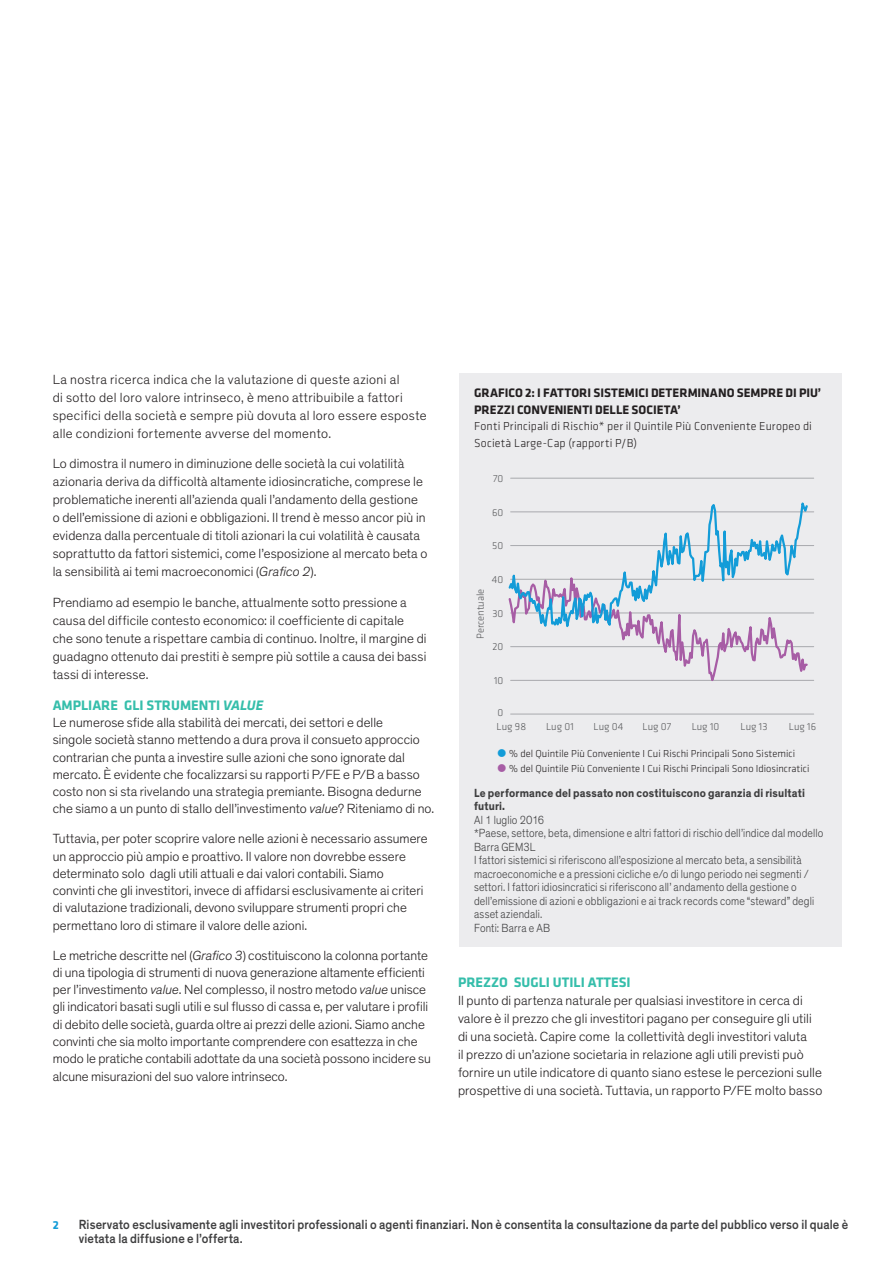
<style>
.page{position:relative;width:893px;height:1263px;background:#fff}
.page>*{position:absolute;margin:0;border:0;box-sizing:border-box;transform-origin:0 0}
.t1{font:700 14.25px "Klavika";color:#36beab}
.t2{font:300 13.5px/17.2px "Theinhardt";letter-spacing:.005em;color:#231f20}
.t3{font:300 13.5px/18px "Theinhardt";letter-spacing:.03em;color:#231f20}
.t4{font:500 13.5px/14.2px "Theinhardt";letter-spacing:.01em;color:#3e3e3f;scale:.9 1}
.t5{font:700 12.75px/16.5px "Klavika";color:#231f20}
.t6{font:300 12px/13.5px "Theinhardt";letter-spacing:.015em;color:#3e3e3f;scale:.9 1}
.t7{font:300 12px/16.5px "Klavika";letter-spacing:.015em;color:#231f20}
.t8{font:700 12px/13.5px "Theinhardt";letter-spacing:.015em;color:#3e3e3f;scale:.9 1}
.t9{font:700 12px "Klavika";color:#139cd8}
.t10{font:300 10.5px "Klavika";color:#231f20}
.t11{font:300 10.5px "Klavika";color:#57585a}
.s1{font-style:italic}
.s2{color:#139cd8}
.s3{color:#a75da5}
</style>
<div class="page">
<div style="left:459px;top:373px;width:383px;height:573px;background:#ececee"></div>
<hr style="left:511px;top:478px;width:303px;height:1px;background:#a8a9ad">
<hr style="left:511px;top:511px;width:303px;height:1px;background:#a8a9ad">
<hr style="left:511px;top:545px;width:303px;height:1px;background:#a8a9ad">
<hr style="left:511px;top:579px;width:303px;height:1px;background:#a8a9ad">
<hr style="left:511px;top:612px;width:303px;height:1px;background:#a8a9ad">
<hr style="left:511px;top:646px;width:303px;height:1px;background:#a8a9ad">
<hr style="left:511px;top:680px;width:303px;height:1px;background:#a8a9ad">
<hr style="left:511px;top:714px;width:303px;height:1px;background:#a8a9ad">
<svg style="left:508px;top:477px;width:301px;height:204px"></svg>
<p class="t3" style="left:53px;top:370px;width:375px">La nostra ricerca indica che la valutazione di queste azioni al<br>di sotto del loro valore intrinseco, è meno attribuibile a fattori specifici della società e sempre più dovuta al loro essere esposte alle condizioni fortemente avverse del momento.</p>
<p class="t2" style="left:53px;top:455px;width:376px;line-height:18px">Lo dimostra il numero in diminuzione delle società la cui volatilità azionaria deriva da difficoltà altamente idiosincratiche, comprese le problematiche inerenti all’azienda quali l’andamento della gestione o dell’emissione di azioni e obbligazioni. Il trend è messo ancor più in evidenza dalla percentuale di titoli azionari la cui volatilità è causata soprattutto da fattori sistemici, come l’esposizione al mercato beta o la sensibilità ai temi macroeconomici (<span class="s1">Grafico 2</span>).</p>
<p class="t2" style="left:53px;top:594px;width:375px;line-height:18px">Prendiamo ad esempio le banche, attualmente sotto pressione a causa del difficile contesto economico: il coefficiente di capitale che sono tenute a rispettare cambia di continuo. Inoltre, il margine di guadagno ottenuto dai prestiti è sempre più sottile a causa dei bassi tassi di interesse.</p>
<p class="t1" style="left:53px;top:695px;width:212px">AMPLIARE GLI STRUMENTI <span class="s1">VALUE</span></p>
<p class="t2" style="left:53px;top:714px;width:383px">Le numerose sfide alla stabilità dei mercati, dei settori e delle<br>singole società stanno mettendo a dura prova il consueto approccio contrarian che punta a investire sulle azioni che sono ignorate dal mercato. È evidente che focalizzarsi su rapporti P/FE e P/B a basso costo non si sta rivelando una strategia premiante. Bisogna dedurne che siamo a un punto di stallo dell’investimento <span class="s1">value</span>? Riteniamo di no.</p>
<p class="t2" style="left:53px;top:830px;width:376px">Tuttavia, per poter scoprire valore nelle azioni è necessario assumere un approccio più ampio e proattivo. Il valore non dovrebbe essere determinato solo dagli utili attuali e dai valori contabili. Siamo convinti che gli investitori, invece di affidarsi esclusivamente ai criteri di valutazione tradizionali, devono sviluppare strumenti propri che permettano loro di stimare il valore delle azioni.</p>
<p class="t2" style="left:53px;top:947px;width:380px">Le metriche descritte nel (<span class="s1">Grafico 3</span>) costituiscono la colonna portante di una tipologia di strumenti di nuova generazione altamente efficienti per l’investimento <span class="s1">value</span>. Nel complesso, il nostro metodo <span class="s1">value</span> unisce gli indicatori basati sugli utili e sul flusso di cassa e, per valutare i profili di debito delle società, guarda oltre ai prezzi delle azioni. Siamo anche convinti che sia molto importante comprendere con esattezza in che modo le pratiche contabili adottate da una società possono incidere su alcune misurazioni del suo valore intrinseco.</p>
<p class="t5" style="left:474px;top:384px;width:349px">GRAFICO 2: I FATTORI SISTEMICI DETERMINANO SEMPRE DI PIU’<br>PREZZI CONVENIENTI DELLE SOCIETA’</p>
<p class="t7" style="left:474px;top:418px;width:339px">Fonti Principali di Rischio* per il Quintile Più Conveniente Europeo di<br>Società Large-Cap (rapporti P/B)</p>
<p class="t11" style="left:493px;top:472px;width:12px">70</p>
<p class="t11" style="left:492px;top:506px;width:13px">60</p>
<p class="t11" style="left:492px;top:539px;width:13px">50</p>
<p class="t11" style="left:474px;top:639px;width:52px;rotate:-90deg">Percentuale</p>
<p class="t11" style="left:492px;top:573px;width:13px">40</p>
<p class="t11" style="left:492px;top:607px;width:13px">30</p>
<p class="t11" style="left:492px;top:640px;width:12px">20</p>
<p class="t11" style="left:494px;top:674px;width:11px">10</p>
<p class="t11" style="left:498px;top:706px;width:7px">0</p>
<p class="t11" style="left:497px;top:720px;width:31px">Lug 98</p>
<p class="t11" style="left:546px;top:720px;width:29px">Lug 01</p>
<p class="t11" style="left:593px;top:720px;width:31px">Lug 04</p>
<p class="t11" style="left:643px;top:720px;width:30px">Lug 07</p>
<p class="t11" style="left:692px;top:720px;width:29px">Lug 10</p>
<p class="t11" style="left:740px;top:720px;width:28px">Lug 13</p>
<p class="t11" style="left:789px;top:720px;width:29px">Lug 16</p>
<p class="t10" style="left:497px;top:747px;width:300px"><span class="s2">●</span> % del Quintile Più Conveniente I Cui Rischi Principali Sono Sistemici</p>
<p class="t10" style="left:497px;top:762px;width:314px"><span class="s3">●</span> % del Quintile Più Conveniente I Cui Rischi Principali Sono Idiosincratici</p>
<p class="t8" style="left:474px;top:786px;width:369px">Le performance del passato non costituiscono garanzia di risultati futuri.</p>
<p class="t6" style="left:474px;top:813px;width:389px">Al 1 luglio 2016<br>*Paese, settore, beta, dimensione e altri fattori di rischio dell’indice dal modello Barra GEM3L<br>I fattori sistemici si riferiscono all’esposizione al mercato beta, a sensibilità macroeconomiche e a pressioni cicliche e/o di lungo periodo nei segmenti / settori. I fattori idiosincratici si riferiscono all’ andamento della gestione o dell’emissione di azioni e obbligazioni e ai track records come “steward” degli asset aziendali.<br>Fonti: Barra e AB</p>
<p class="t1" style="left:458px;top:972px;width:174px">PREZZO SUGLI UTILI ATTESI</p>
<p class="t2" style="left:458px;top:992px;width:366px;line-height:18px">Il punto di partenza naturale per qualsiasi investitore in cerca di valore è il prezzo che gli investitori pagano per conseguire gli utili di una società. Capire come la collettività degli investitori valuta<br>il prezzo di un’azione societaria in relazione agli utili previsti può fornire un utile indicatore di quanto siano estese le percezioni sulle prospettive di una società. Tuttavia, un rapporto P/FE molto basso</p>
<p class="t9" style="left:53px;top:1216px;width:8px">2</p>
<p class="t4" style="left:79px;top:1217px;width:856px">Riservato esclusivamente agli investitori professionali o agenti finanziari. Non è consentita la consultazione da parte del pubblico verso il quale è vietata la diffusione e l’offerta.</p>
</div>
